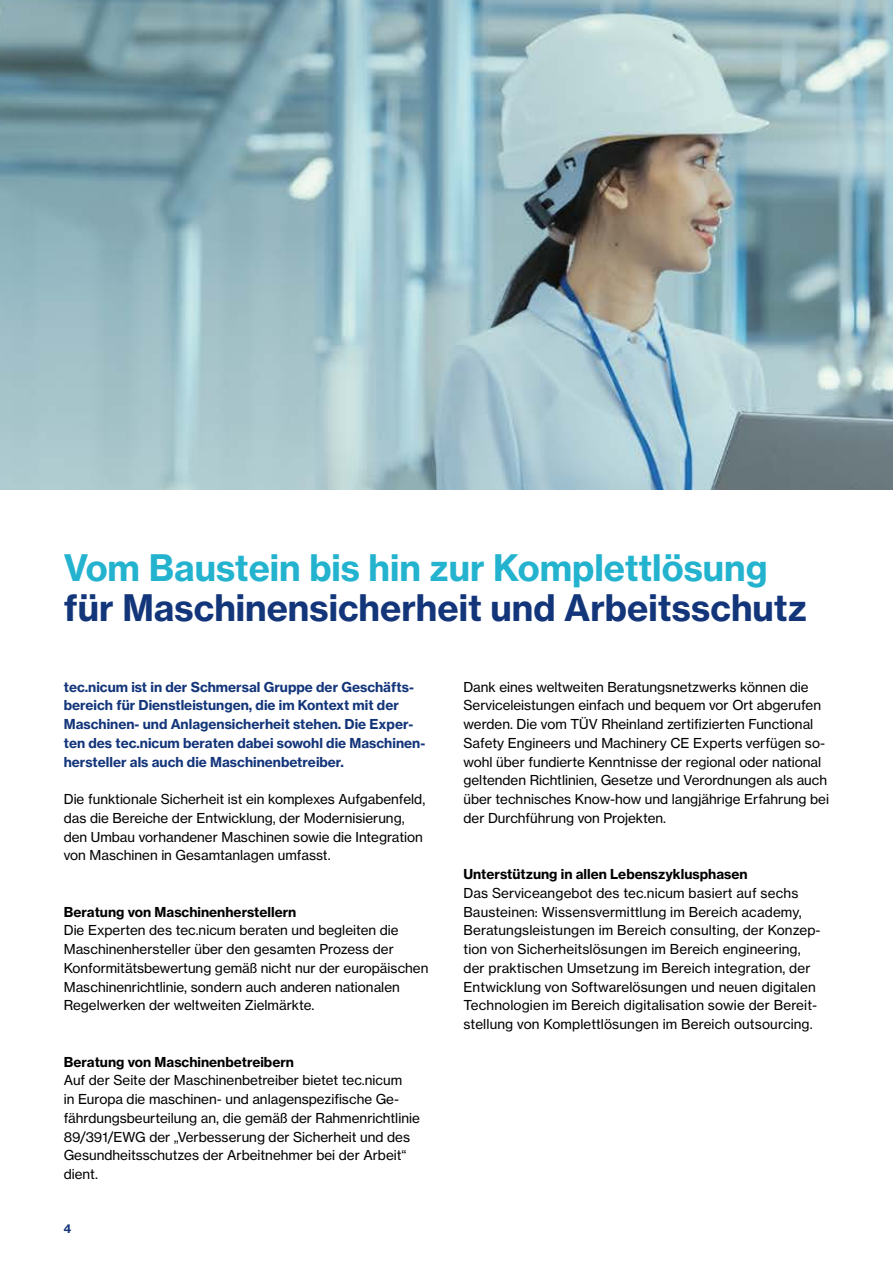
<style>
.page{position:relative;width:893px;height:1263px;background:#fff}
.page>*{position:absolute;margin:0;border:0;box-sizing:border-box;transform-origin:0 0}
.t1{font:36px "N Haas Grotesk TX Pro 75 Bd";color:#13357a}
.t2{font:36px "N Haas Grotesk TX Pro 75 Bd";color:#23b3cf}
.t3{font:13.5px/18.8px "N Haas Grotesk TX Pro 55 Rg";color:#000}
.t4{font:13.5px/18.8px "N Haas Grotesk TX Pro 75 Bd";color:#13357a}
.t5{font:13.5px "N Haas Grotesk TX Pro 75 Bd";color:#000}
.t6{font:12px "N Haas Grotesk TX Pro 75 Bd";color:#13357a}
</style>
<div class="page">
<img style="left:0;top:0;width:893px;height:489px">
<h1 class="t2" style="left:64px;top:545px;width:705px">Vom Baustein bis hin zur Komplettlösung</h1>
<h1 class="t1" style="left:64px;top:585px;width:745px">für Maschinensicherheit und Arbeitsschutz</h1>
<p class="t4" style="left:64px;top:677px;width:363px">tec.nicum ist in der Schmersal Gruppe der Geschäfts&shy;bereich für Dienstleistungen, die im Kontext mit der Maschinen- und Anlagensicherheit stehen. Die Exper&shy;ten des tec.nicum beraten dabei sowohl die Maschinen&shy;hersteller als auch die Maschinenbetreiber.</p>
<p class="t3" style="left:64px;top:790px;width:363px">Die funktionale Sicherheit ist ein komplexes Aufgabenfeld, das die Bereiche der Entwicklung, der Modernisierung, den Umbau vorhandener Maschinen sowie die Integration von Maschinen in Gesamtanlagen umfasst.</p>
<p class="t5" style="left:64px;top:903px;width:234px">Beratung von Maschinenherstellern</p>
<p class="t3" style="left:64px;top:921px;width:366px">Die Experten des tec.nicum beraten und begleiten die Maschinenhersteller über den gesamten Prozess der Konformitätsbewertung gemäß nicht nur der europäischen Maschinenrichtlinie, sondern auch anderen nationalen Regelwerken der weltweiten Zielmärkte.</p>
<p class="t5" style="left:64px;top:1053px;width:232px">Beratung von Maschinenbetreibern</p>
<p class="t3" style="left:64px;top:1071px;width:358px">Auf der Seite der Maschinenbetreiber bietet tec.nicum<br>in Europa die maschinen- und anlagenspezifische Ge&shy;fährdungsbeurteilung an, die gemäß der Rahmenrichtlinie 89/391/EWG der „Verbesserung der Sicherheit und des Gesundheitsschutzes der Arbeitnehmer bei der Arbeit“ dient.</p>
<p class="t6" style="left:63px;top:1221px;width:9px">4</p>
<p class="t3" style="left:463px;top:677px;width:367px">Dank eines weltweiten Beratungsnetzwerks können die Serviceleistungen einfach und bequem vor Ort abgerufen werden. Die vom TÜV Rheinland zertifizierten Functional Safety Engineers und Machinery CE Experts verfügen so&shy;wohl über fundierte Kenntnisse der regional oder national geltenden Richtlinien, Gesetze und Verordnungen als auch über technisches Know-how und langjährige Erfahrung bei der Durchführung von Projekten.</p>
<p class="t5" style="left:463px;top:866px;width:286px">Unterstützung in allen Lebenszyklusphasen</p>
<p class="t3" style="left:463px;top:883px;width:359px">Das Serviceangebot des tec.nicum basiert auf sechs Bausteinen: Wissensvermittlung im Bereich academy, Beratungsleistungen im Bereich consulting, der Konzep&shy;tion von Sicherheitslösungen im Bereich engineering, der praktischen Umsetzung im Bereich integration, der Entwicklung von Softwarelösungen und neuen digitalen Technologien im Bereich digitalisation sowie der Bereit&shy;stellung von Komplettlösungen im Bereich outsourcing.</p>
</div>
